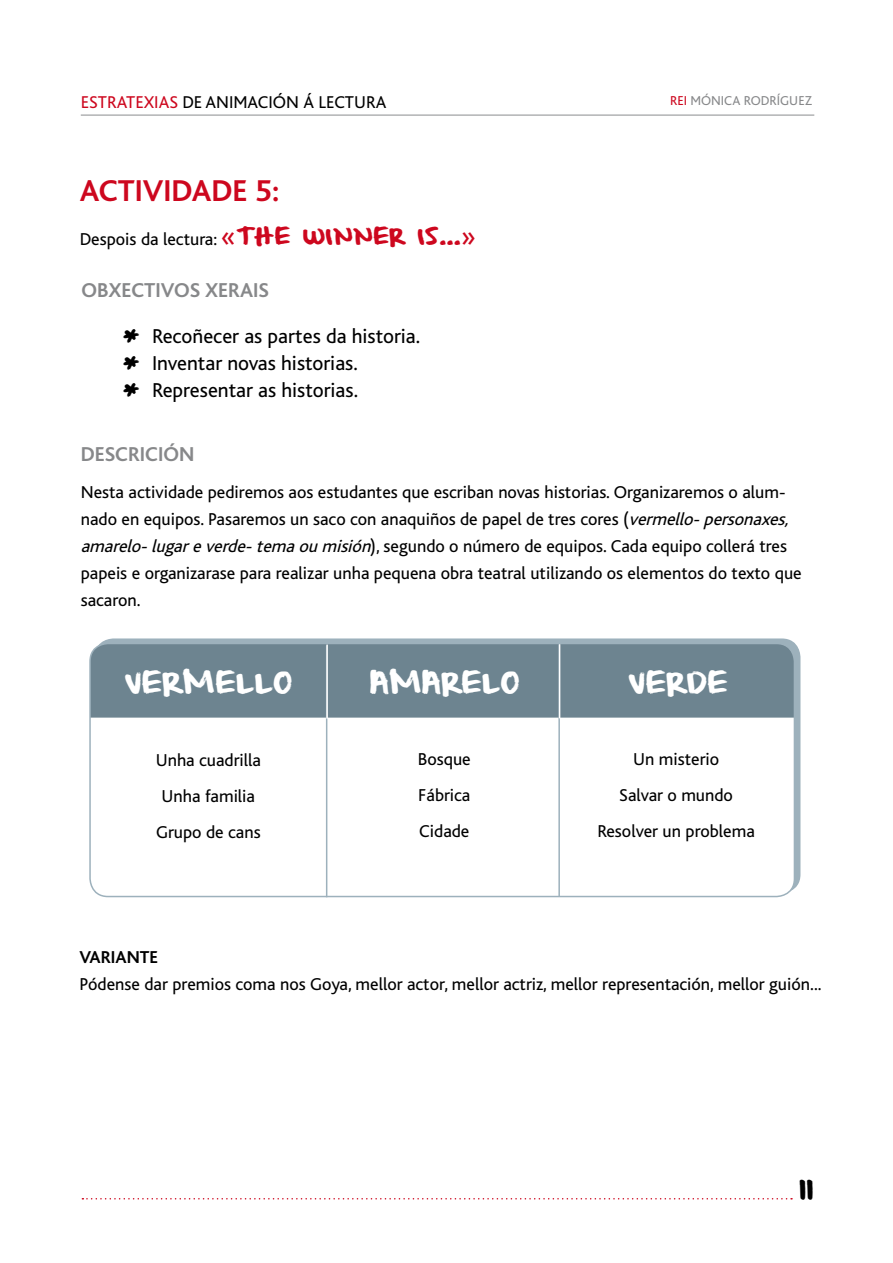
<style>
.page{position:relative;width:893px;height:1263px;background:#fff}
.page>*{position:absolute;margin:0;border:0;box-sizing:border-box;transform-origin:0 0}
.t1{font:700 31.5px "Bliss";color:#cd071e}
.t2{font:27px "From Where You Are";color:#fff}
.t3{font:21px "Bliss";color:#000}
.t4{font:700 21px "Bliss";color:#87888a}
.t5{font:21px "From Where You Are";color:#000}
.t6{font:18px/27px "Bliss";color:#000}
.t7{font:700 18px "Bliss";color:#000}
.t8{font:17.85px "Bliss";color:#000}
.t9{font:13.5px "Bliss";color:#87888a}
.s1{color:#cd071e}
.s2{font-size:27px;color:#cd071e}
.s3{font-family:"From Where You Are";font-size:21px;color:#cd071e}
.s4{font-family:"From Where You Are"}
.s5{font-style:italic}
</style>
<div class="page">
<div style="left:101px;top:639px;width:699px;height:75px;background:#9db1bc"></div>
<svg style="left:82px;top:1198px;width:710px;height:1px"></svg>
<hr style="left:81px;top:114px;width:733px;height:2px;background:#b1b3b4">
<div style="left:90px;top:643px;width:704px;height:75px;background:#6d8490"></div>
<div style="left:89px;top:643px;width:706px;height:254px;border:2px solid #9db1bc;border-radius:18px"></div>
<hr style="left:558px;top:644px;width:2px;height:252px;background:#9db1bc">
<hr style="left:559px;top:644px;width:1px;height:74px;background:#fff">
<hr style="left:326px;top:645px;width:1px;height:252px;background:#9db1bc">
<hr style="left:326px;top:645px;width:2px;height:74px;background:#fff">
<p class="t8" style="left:81px;top:93px;width:307px"><span class="s1">ESTRATEXIAS</span> DE ANIMACIÓN Á LECTURA</p>
<p class="t9" style="left:670px;top:93px;width:143px"><span class="s1">REI</span> MÓNICA RODRÍGUEZ</p>
<p class="t1" style="left:80px;top:174px;width:201px">ACTIVIDADE 5:</p>
<p class="t6" style="left:80px;top:226px;width:398px">Despois da lectura: <span class="s2">«</span><span class="s3">THE WINNER IS…</span><span class="s2">»</span></p>
<p class="t4" style="left:82px;top:280px;width:189px">OBXECTIVOS XERAIS</p>
<p class="t3" style="left:123px;top:325px;width:299px"><span class="s4">*</span> Recoñecer as partes da historia.</p>
<p class="t3" style="left:123px;top:352px;width:236px"><span class="s4">*</span> Inventar novas historias.</p>
<p class="t3" style="left:123px;top:379px;width:236px"><span class="s4">*</span> Representar as historias.</p>
<p class="t4" style="left:81px;top:444px;width:115px">DESCRICIÓN</p>
<p class="t6" style="left:81px;top:479px;width:722px">Nesta actividade pediremos aos estudantes que escriban novas historias. Organizaremos o alum&shy;nado en equipos. Pasaremos un saco con anaquiños de papel de tres cores (<span class="s5">vermello-personaxes, amarelo-lugareverde-temaou misión</span>), segundo o número de equipos. Cada equipo collerá tres papeis e organizarase para realizar unha pequena obra teatral utilizando os elementos do texto que sacaron.</p>
<p class="t2" style="left:125px;top:669px;width:169px">VERMELLO</p>
<p class="t2" style="left:369px;top:669px;width:151px">AMARELO</p>
<p class="t2" style="left:629px;top:669px;width:101px">VERDE</p>
<p class="t6" style="left:156px;top:747px;width:107px">Unha cuadrilla</p>
<p class="t6" style="left:162px;top:783px;width:95px">Unha familia</p>
<p class="t6" style="left:156px;top:819px;width:106px">Grupo de cans</p>
<p class="t6" style="left:418px;top:746px;width:54px">Bosque</p>
<p class="t6" style="left:418px;top:782px;width:54px">Fábrica</p>
<p class="t6" style="left:419px;top:818px;width:52px">Cidade</p>
<p class="t6" style="left:633px;top:746px;width:88px">Un misterio</p>
<p class="t6" style="left:619px;top:782px;width:115px">Salvar o mundo</p>
<p class="t6" style="left:597px;top:818px;width:159px">Resolver un problema</p>
<p class="t7" style="left:79px;top:948px;width:80px">VARIANTE</p>
<p class="t6" style="left:79px;top:971px;width:744px">Pódense dar premios coma nos Goya, mellor actor, mellor actriz, mellor representación, mellor guión...</p>
<p class="t5" style="left:799px;top:1180px;width:16px">11</p>
</div>
